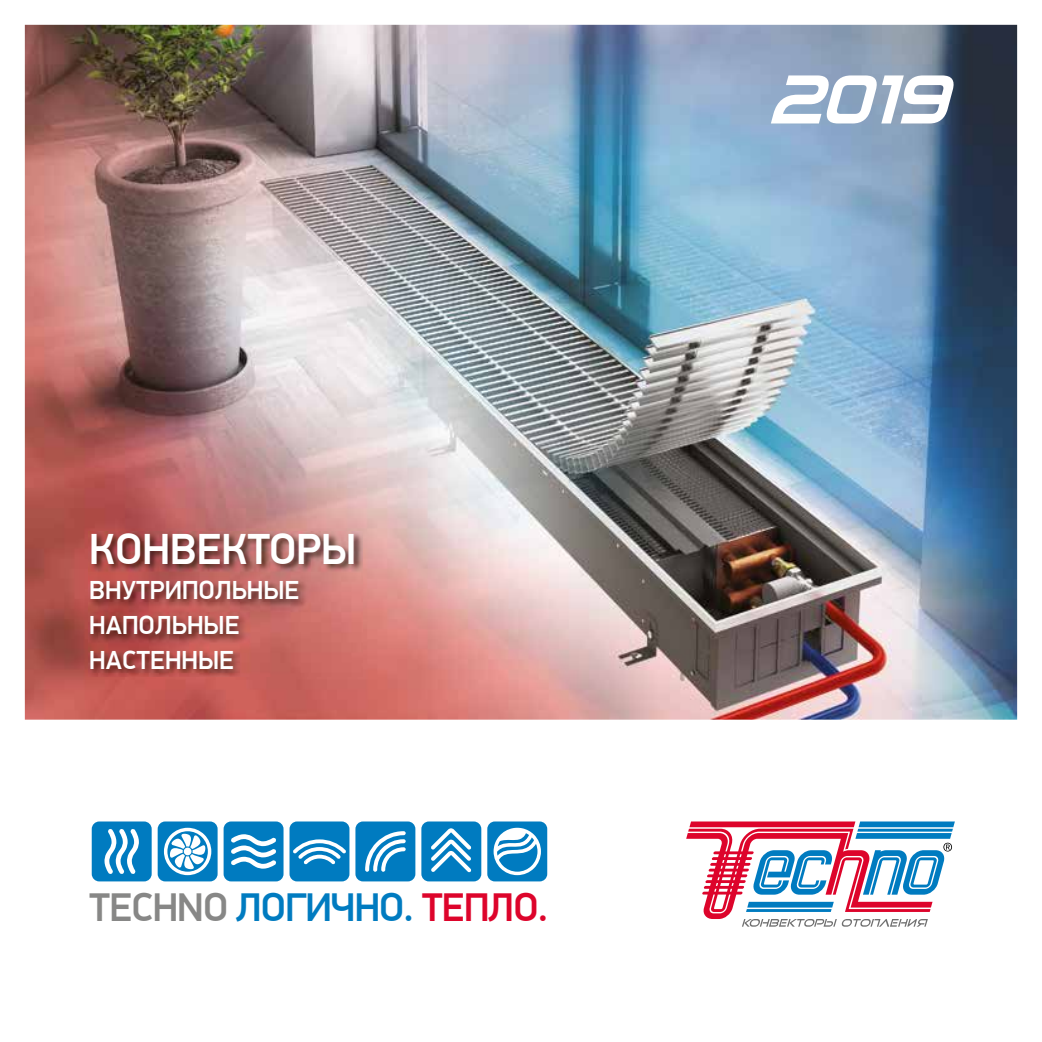
<style>
.page{position:relative;width:1042px;height:1042px;background:#fff}
.page>*{position:absolute;margin:0;border:0;box-sizing:border-box;transform-origin:0 0}
.t1{font:italic 79.98px "Archangelsk";color:#fff}
.t2{font:500 43.75px "PF Din Display Pro";color:#fff}
.t3{font:500 40.25px "PF Din Display Pro";letter-spacing:-.02em;color:#007bc0}
.t4{font:500 26.25px/35px "PF Din Display Pro";color:#fff}
.s1{color:#878786}
.s2{color:#dd042b}
</style>
<div class="page">
<img style="left:25px;top:25px;width:992px;height:694px">
<svg style="left:686px;top:821px;width:269px;height:106px"></svg>
<img style="left:89px;top:531px;width:274px;height:146px">
<svg style="left:92px;top:821px;width:60px;height:60px"></svg>
<svg style="left:355px;top:821px;width:60px;height:60px;background:#2f93cb"></svg>
<svg style="left:421px;top:821px;width:60px;height:60px;background:#3395cc"></svg>
<svg style="left:224px;top:821px;width:59px;height:60px"></svg>
<svg style="left:158px;top:821px;width:60px;height:60px"></svg>
<svg style="left:289px;top:821px;width:60px;height:60px;background:#2b91ca"></svg>
<svg style="left:487px;top:821px;width:60px;height:60px"></svg>
<h2 class="t2" style="left:89px;top:522px;width:269px">КОНВЕКТОРЫ</h2>
<p class="t4" style="left:89px;top:573px;width:212px">ВНУТРИПОЛЬНЫЕ<br>НАПОЛЬНЫЕ<br>НАСТЕННЫЕ</p>
<h3 class="t3" style="left:89px;top:883px;width:460px"><span class="s1">TECHNO</span> ЛОГИЧНО. <span class="s2">ТЕПЛО.</span></h3>
<h1 class="t1" style="left:771px;top:49px;width:179px">2019</h1>
</div>
